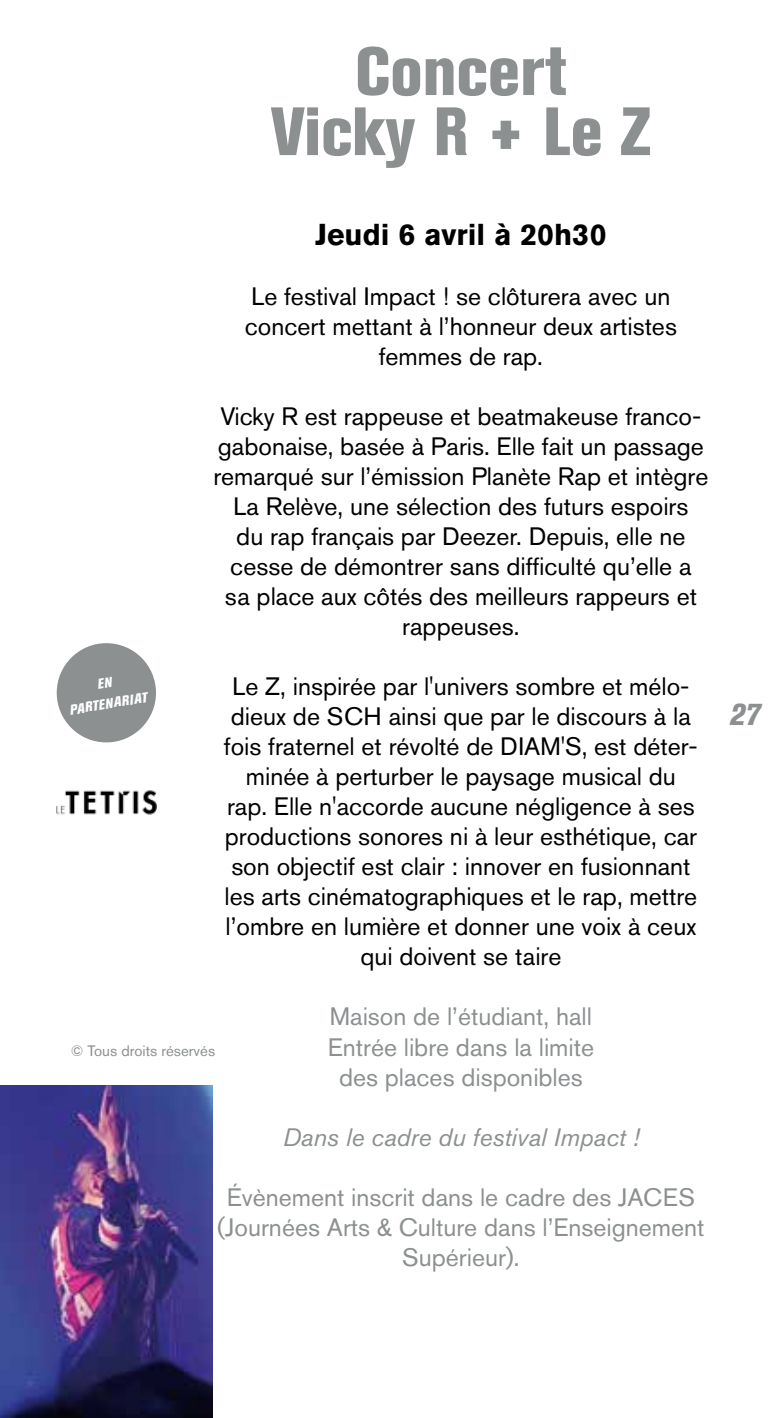
<style>
.page{position:relative;width:780px;height:1418px;background:#fff}
.page>*{position:absolute;margin:0;border:0;box-sizing:border-box;transform-origin:0 0}
.t1{font:800 condensed 67.5px/60px "Akzidenz Grotesk Pro";color:#8c9091;text-align:center}
.t2{font:700 30px "Akzidenz Grotesk Pro";color:#000}
.t3{font:italic 800 condensed 30px "Akzidenz Grotesk Pro";color:#8c9091}
.t4{font:25px/30px "Akzidenz Grotesk Pro";color:#000;text-align:center}
.t5{font:25px/30px "Akzidenz Grotesk Pro";color:#8c9091;text-align:center}
.t6{font:italic 25px "Akzidenz Grotesk Pro";color:#8c9091}
.t7{font:15px "Akzidenz Grotesk Pro";color:#8c9091}
.t8{font:italic 800 condensed 14px/21px "Akzidenz Grotesk Pro";color:#fff;text-align:center}
</style>
<div class="page">
<img style="left:57px;top:790px;width:99px;height:25px">
<div style="left:57px;top:643px;width:99px;height:99px;background:#8c9091;border-radius:50%"></div>
<img style="left:0;top:1085px;width:213px;height:332px">
<h1 class="t1" style="left:271px;top:40px;width:381px">Concert<br>Vicky R + Le Z</h1>
<p class="t2" style="left:315px;top:215px;width:293px">Jeudi 6 avril à 20h30</p>
<p class="t4" style="left:245px;top:281px;width:433px">Le festival Impact ! se clôturera avec un concert mettant à l’honneur deux artistes femmes de rap.</p>
<p class="t4" style="left:213px;top:401px;width:496px">Vicky R est rappeuse et beatmakeuse franco&shy;gabonaise, basée à Paris. Elle fait un passage remarqué sur l’émission Planète Rap et intègre La Relève, une sélection des futurs espoirs<br>du rap français par Deezer. Depuis, elle ne cesse de démontrer sans difficulté qu’elle a<br>sa place aux côtés des meilleurs rappeurs et rappeuses.</p>
<p class="t4" style="left:224px;top:671px;width:475px">Le Z, inspirée par l'univers sombre et mélo&shy;dieux de SCH ainsi que par le discours à la fois fraternel et révolté de DIAM'S, est déter&shy;minée à perturber le paysage musical du rap. Elle n'accorde aucune négligence à ses productions sonores ni à leur esthétique, car son objectif est clair : innover en fusionnant les arts cinématographiques et le rap, mettre l’ombre en lumière et donner une voix à ceux qui doivent se taire</p>
<p class="t5" style="left:328px;top:1001px;width:268px">Maison de l’étudiant, hall<br>Entrée libre dans la limite des places disponibles</p>
<p class="t6" style="left:283px;top:1120px;width:358px">Dans le cadre du festival Impact !</p>
<p class="t5" style="left:217px;top:1181px;width:488px">Évènement inscrit dans le cadre des JACES (Journées Arts &amp; Culture dans l’Enseignement<br>Supérieur).</p>
<p class="t8" style="left:64px;top:679px;width:80px;rotate:-10deg">EN<br>PARTENARIAT</p>
<p class="t7" style="left:71px;top:1040px;width:146px">© Tous droits réservés</p>
<p class="t3" style="left:729px;top:695px;width:32px">27</p>
</div>
